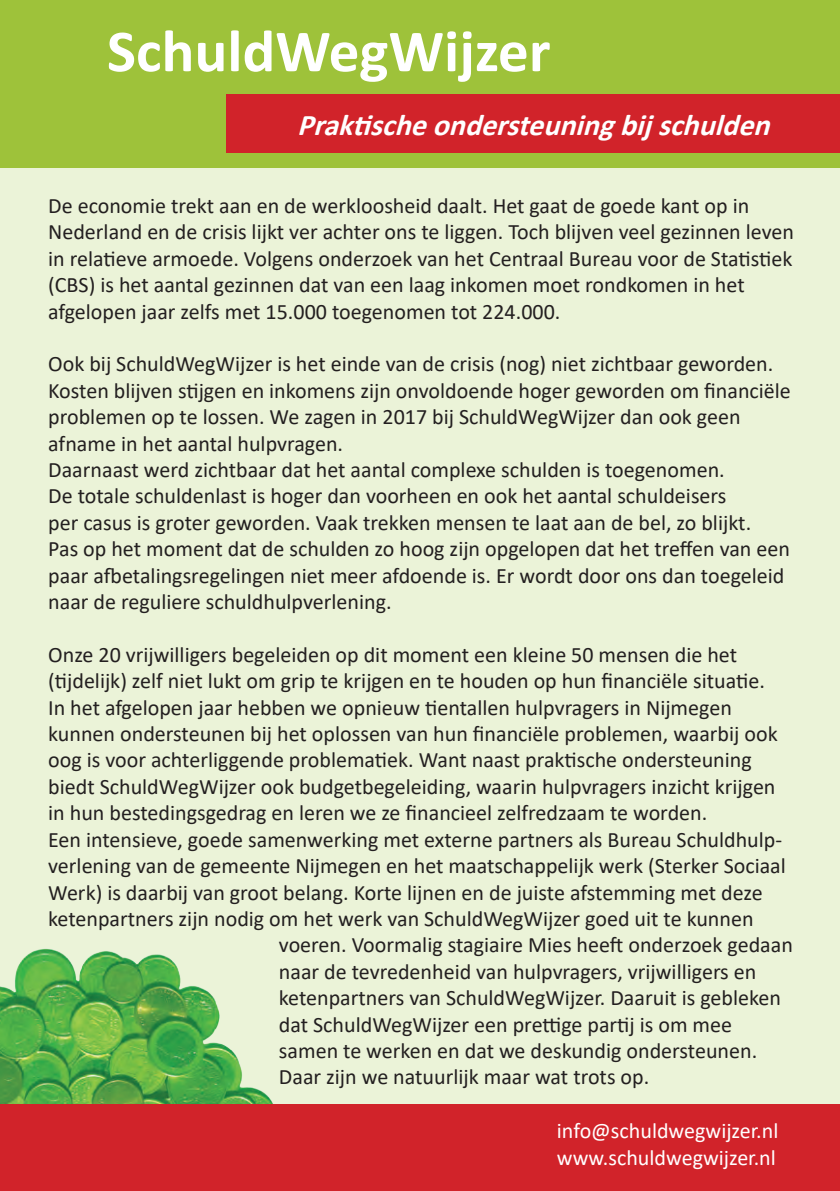
<style>
.page{position:relative;width:840px;height:1191px;background:#fff}
.page>*{position:absolute;margin:0;border:0;box-sizing:border-box;transform-origin:0 0}
.t1{font:700 60px "Calibri";color:#fff}
.t2{font:italic 700 30px "Calibri";color:#fff}
.t3{font:22px/26.4px "Calibri";color:#231f20}
.t4{font:22px/26.4px "Calibri";color:#fff}
</style>
<div class="page">
<div style="left:0;top:167px;width:839px;height:1024px;background:#ebf3d8"></div>
<img style="left:0;top:948px;width:273px;height:156px">
<div style="left:0;top:0;width:839px;height:167px;background:#9ec23a"></div>
<div style="left:226px;top:94px;width:613px;height:59px;background:#d1232a"></div>
<div style="left:0;top:1105px;width:839px;height:86px;background:#d1232a"></div>
<h1 class="t1" style="left:107px;top:9px;width:445px">SchuldWegWijzer</h1>
<h2 class="t2" style="left:297px;top:104px;width:484px">Praktischeondersteuningbijschulden</h2>
<p class="t3" style="left:48px;top:192px;width:746px">De economie trekt aan en de werkloosheid daalt. Het gaat de goede kant op in Nederland en de crisis lijkt ver achter ons te liggen. Toch blijven veel gezinnen leven in relatieve armoede. Volgens onderzoek van het Centraal Bureau voor de Statistiek (CBS) is het aantal gezinnen dat van een laag inkomen moet rondkomen in het afgelopen jaar zelfs met 15.000 toegenomen tot 224.000.</p>
<p class="t3" style="left:48px;top:350px;width:743px">Ook bij SchuldWegWijzer is het einde van de crisis (nog) niet zichtbaar geworden.<br>Kosten blijven stijgen en inkomens zijn onvoldoende hoger geworden om financiële problemen op te lossen. We zagen in 2017 bij SchuldWegWijzer dan ook geen afname in het aantal hulpvragen.<br>Daarnaast werd zichtbaar dat het aantal complexe schulden is toegenomen.<br>De totale schuldenlast is hoger dan voorheen en ook het aantal schuldeisers<br>per casus is groter geworden. Vaak trekken mensen te laat aan de bel, zo blijkt.<br>Pas op het moment dat de schulden zo hoog zijn opgelopen dat het treffen van een paar afbetalingsregelingen niet meer afdoende is. Er wordt door ons dan toegeleid naar de reguliere schuldhulpverlening.</p>
<p class="t3" style="left:48px;top:641px;width:690px">Onze 20 vrijwilligers begeleiden op dit moment een kleine 50 mensen die het</p>
<p class="t3" style="left:48px;top:667px;width:717px">(tijdelijk) zelf niet lukt om grip te krijgen en te houden op hun financiële situatie.</p>
<p class="t3" style="left:48px;top:693px;width:684px">In het afgelopen jaar hebben we opnieuw tientallen hulpvragers in Nijmegen</p>
<p class="t3" style="left:48px;top:720px;width:730px">kunnen ondersteunen bij het oplossen van hun financiële problemen, waarbij ook</p>
<p class="t3" style="left:48px;top:746px;width:704px">oog is voor achterliggende problematiek. Want naast praktische ondersteuning</p>
<p class="t3" style="left:48px;top:773px;width:728px">biedt SchuldWegWijzer ook budgetbegeleiding, waarin hulpvragers inzicht krijgen</p>
<p class="t3" style="left:48px;top:799px;width:660px">in hun bestedingsgedrag en leren we ze financieel zelfredzaam te worden.</p>
<p class="t3" style="left:48px;top:825px;width:735px">Een intensieve, goede samenwerking met externe partners als Bureau Schuldhulp-</p>
<p class="t3" style="left:48px;top:852px;width:738px">verlening van de gemeente Nijmegen en het maatschappelijk werk (Sterker Sociaal</p>
<p class="t3" style="left:48px;top:878px;width:715px">Werk) is daarbij van groot belang. Korte lijnen en de juiste afstemming met deze</p>
<p class="t3" style="left:48px;top:905px;width:706px">ketenpartners zijn nodig om het werk van SchuldWegWijzer goed uit te kunnen</p>
<p class="t3" style="left:279px;top:931px;width:515px">voeren. Voormalig stagiaire Mies heeft onderzoek gedaan</p>
<p class="t3" style="left:279px;top:957px;width:478px">naar de tevredenheid van hulpvragers, vrijwilligers en</p>
<p class="t3" style="left:279px;top:984px;width:503px">ketenpartners van SchuldWegWijzer. Daaruit is gebleken</p>
<p class="t3" style="left:279px;top:1010px;width:454px">dat SchuldWegWijzer een prettige partij is om mee</p>
<p class="t3" style="left:279px;top:1037px;width:479px">samen te werken en dat we deskundig ondersteunen.</p>
<p class="t3" style="left:279px;top:1063px;width:371px">Daar zijn we natuurlijk maar wat trots op.</p>
<p class="t4" style="left:556px;top:1117px;width:223px">info@schuldwegwijzer.nl www.schuldwegwijzer.nl</p>
</div>
